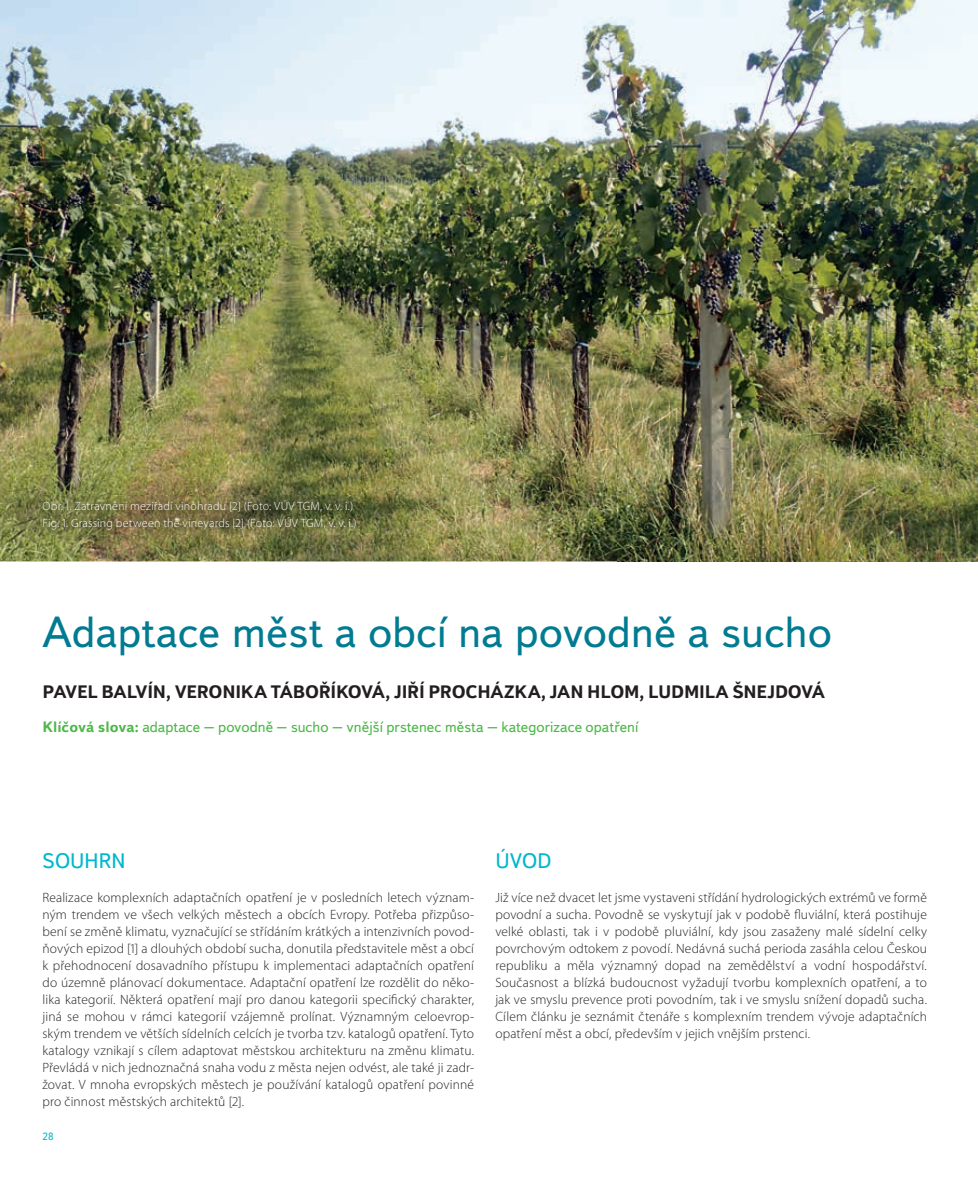
<style>
.page{position:relative;width:978px;height:1191px;background:#fff}
.page>*{position:absolute;margin:0;border:0;box-sizing:border-box;transform-origin:0 0}
.t1{font:43.5px "Textbook New";letter-spacing:.005em;color:#007b91}
.t2{font:21px "Textbook New";letter-spacing:.005em;color:#00b7ce}
.t3{font:700 18px "Textbook New";letter-spacing:-.015em;color:#231f20}
.t4{font:15px "Textbook New";color:#4cb848}
.t5{font:300 13.5px/17px "Myriad Pro";letter-spacing:.01em;color:#231f20;text-align:justify}
.t6{font:300 12px/17px "Myriad Pro";letter-spacing:.015em;color:#fff}
.t7{font:10.5px "Textbook New";color:#00b7ce}
.s1{font-weight:700}
</style>
<div class="page">
<img style="left:0;top:0;width:978px;height:561px">
<img style="left:43px;top:43px;width:63px;height:10px">
<img style="left:39px;top:496px;width:321px;height:39px">
<p class="t6" style="left:43px;top:498px;width:316px">Obr. 1. Zatravnění meziřadí vinohradu [2] (Foto: VÚV TGM, v. v. i.)<br>Fig. 1. Grassing between the vineyards [2] (Foto: VÚV TGM, v. v. i.)</p>
<h1 class="t1" style="left:43px;top:605px;width:791px">Adaptace měst a obcí na povodně a sucho</h1>
<h3 class="t3" style="left:43px;top:680px;width:784px">PAVEL BALVÍN, VERONIKA TÁBOŘÍKOVÁ, JIŘÍ PROCHÁZKA, JAN HLOM, LUDMILA ŠNEJDOVÁ</h3>
<p class="t4" style="left:43px;top:717px;width:597px"><span class="s1">Klíčová slova:</span> adaptace – povodně – sucho – vnější prstenec města – kategorizace opatření</p>
<h2 class="t2" style="left:43px;top:847px;width:84px">SOUHRN</h2>
<p class="t5" style="left:43px;top:888px;width:433px">Realizace komplexních adaptačních opatření je v posledních letech význam&shy;ným trendem ve všech velkých městech a obcích Evropy. Potřeba přizpůso&shy;bení se změně klimatu, vyznačující se střídáním krátkých a intenzivních povod&shy;ňových epizod [1] a dlouhých období sucha, donutila představitele měst a obcí k přehodnocení dosavadního přístupu k implementaci adaptačních opatření do územně plánovací dokumentace. Adaptační opatření lze rozdělit do něko&shy;lika kategorií. Některá opatření mají pro danou kategorii specifický charakter, jiná se mohou v rámci kategorií vzájemně prolínat. Významným celoevrop&shy;ským trendem ve větších sídelních celcích je tvorba tzv. katalogů opatření. Tyto katalogy vznikají s cílem adaptovat městskou architekturu na změnu klimatu.<br>Převládá v nich jednoznačná snaha vodu z města nejen odvést, ale také ji zadr&shy;žovat. V mnoha evropských městech je používání katalogů opatření povinné pro činnost městských architektů [2].</p>
<p class="t7" style="left:43px;top:1130px;width:12px">28</p>
<h2 class="t2" style="left:495px;top:847px;width:57px">ÚVOD</h2>
<p class="t5" style="left:495px;top:888px;width:433px">Již více než dvacet let jsme vystaveni střídání hydrologických extrémů ve formě povodní a sucha. Povodně se vyskytují jak v podobě fluviální, která postihuje velké oblasti, tak i v podobě pluviální, kdy jsou zasaženy malé sídelní celky povrchovým odtokem z povodí. Nedávná suchá perioda zasáhla celou Českou republiku a měla významný dopad na zemědělství a vodní hospodářství.<br>Současnost a blízká budoucnost vyžadují tvorbu komplexních opatření, a to jak ve smyslu prevence proti povodním, tak i ve smyslu snížení dopadů sucha.<br>Cílem článku je seznámit čtenáře s komplexním trendem vývoje adaptačních opatření měst a obcí, především v jejich vnějším prstenci.</p>
</div>
